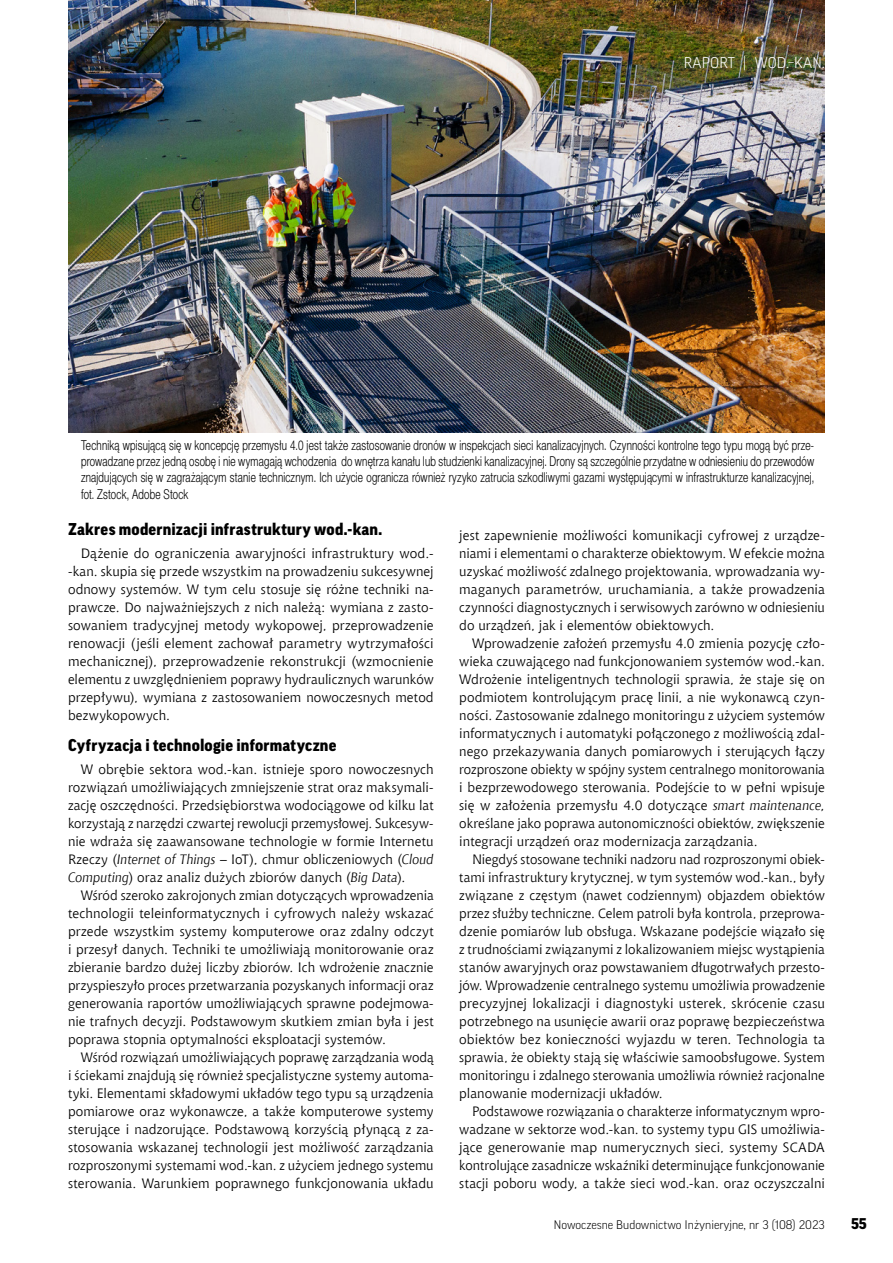
<style>
.page{position:relative;width:893px;height:1263px;background:#fff}
.page>*{position:absolute;margin:0;border:0;box-sizing:border-box;transform-origin:0 0}
.t1{font:900 16.5px "Good Pro";letter-spacing:.015em;color:#000}
.t2{font:300 15px "Good Pro";letter-spacing:.01em;color:#fff}
.t3{font:900 15px "Good Pro";color:#000}
.t4{font:13.5px/18px "Chianti EU";letter-spacing:.005em;color:#000;text-align:justify}
.t5{font:13.5px/16.2px "Switzer Cnd EFN Light";letter-spacing:.015em;color:#000;text-align:justify;scale:.9 1}
.t6{font:300 12px "Good Pro";color:#000}
.s1{font-style:italic}
</style>
<div class="page">
<img style="left:69px;top:0;width:755px;height:432px">
<p class="t2" style="left:684px;top:54px;width:143px">RAPORT | WOD.–KAN.</p>
<p class="t5" style="left:81px;top:437px;width:816px">Techniką wpisującą się w koncepcję przemysłu 4.0 jest także zastosowanie dronów w inspekcjach sieci kanalizacyjnych. Czynności kontrolne tego typu mogą być prze&shy;prowadzane przez jedną osobę i nie wymagają wchodzenia do wnętrza kanału lub studzienki kanalizacyjnej. Drony są szczególnie przydatne w odniesieniu do przewodów znajdujących się w zagrażającym stanie technicznym. Ich użycie ogranicza również ryzyko zatrucia szkodliwymi gazami występującymi w infrastrukturze kanalizacyjnej, fot. Zstock, Adobe Stock</p>
<p class="t1" style="left:68px;top:519px;width:316px">Zakres modernizacji infrastruktury wod.-kan.</p>
<p class="t4" style="left:68px;top:544px;width:367px;text-indent:13px">Dążenie do ograniczenia awaryjności infrastruktury wod.- -kan. skupia się przede wszystkim na prowadzeniu sukcesywnej odnowy systemów. W tym celu stosuje się różne techniki na&shy;prawcze. Do najważniejszych z nich należą: wymiana z zasto&shy;sowaniem tradycyjnej metody wykopowej, przeprowadzenie renowacji (jeśli element zachował parametry wytrzymałości mechanicznej), przeprowadzenie rekonstrukcji (wzmocnienie elementu z uwzględnieniem poprawy hydraulicznych warunków przepływu), wymiana z zastosowaniem nowoczesnych metod bezwykopowych.</p>
<p class="t1" style="left:68px;top:736px;width:270px">Cyfryzacja i technologie informatyczne</p>
<p class="t4" style="left:68px;top:760px;width:367px;text-indent:13px">W obrębie sektora wod.-kan. istnieje sporo nowoczesnych rozwiązań umożliwiających zmniejszenie strat oraz maksymali&shy;zację oszczędności. Przedsiębiorstwa wodociągowe od kilku lat korzystają z narzędzi czwartej rewolucji przemysłowej. Sukcesyw&shy;nie wdraża się zaawansowane technologie w formie Internetu Rzeczy (<span class="s1">Internet of Things</span> – IoT), chmur obliczeniowych (<span class="s1">Cloud Computing</span>) oraz analiz dużych zbiorów danych (<span class="s1">Big Data</span>).</p>
<p class="t4" style="left:68px;top:886px;width:367px;text-indent:13px">Wśród szeroko zakrojonych zmian dotyczących wprowadzenia technologii teleinformatycznych i cyfrowych należy wskazać przede wszystkim systemy komputerowe oraz zdalny odczyt i przesył danych. Techniki te umożliwiają monitorowanie oraz zbieranie bardzo dużej liczby zbiorów. Ich wdrożenie znacznie przyspieszyło proces przetwarzania pozyskanych informacji oraz generowania raportów umożliwiających sprawne podejmowa&shy;nie trafnych decyzji. Podstawowym skutkiem zmian była i jest poprawa stopnia optymalności eksploatacji systemów.</p>
<p class="t4" style="left:68px;top:1048px;width:367px;text-indent:13px">Wśród rozwiązań umożliwiających poprawę zarządzania wodą i ściekami znajdują się również specjalistyczne systemy automa&shy;tyki. Elementami składowymi układów tego typu są urządzenia pomiarowe oraz wykonawcze, a także komputerowe systemy sterujące i nadzorujące. Podstawową korzyścią płynącą z za&shy;stosowania wskazanej technologii jest możliwość zarządzania rozproszonymi systemami wod.-kan. z użyciem jednego systemu sterowania. Warunkiem poprawnego funkcjonowania układu</p>
<p class="t4" style="left:459px;top:526px;width:367px">jest zapewnienie możliwości komunikacji cyfrowej z urządze&shy;niami i elementami o charakterze obiektowym. W efekcie można uzyskać możliwość zdalnego projektowania, wprowadzania wy&shy;maganych parametrów, uruchamiania, a także prowadzenia czynności diagnostycznych i serwisowych zarówno w odniesieniu do urządzeń, jak i elementów obiektowych.</p>
<p class="t4" style="left:459px;top:634px;width:367px;text-indent:13px">Wprowadzenie założeń przemysłu 4.0 zmienia pozycję czło&shy;wieka czuwającego nad funkcjonowaniem systemów wod.-kan.<br>Wdrożenie inteligentnych technologii sprawia, że staje się on podmiotem kontrolującym pracę linii, a nie wykonawcą czyn&shy;ności. Zastosowanie zdalnego monitoringu z użyciem systemów informatycznych i automatyki połączonego z możliwością zdal&shy;nego przekazywania danych pomiarowych i sterujących łączy rozproszone obiekty w spójny system centralnego monitorowania i bezprzewodowego sterowania. Podejście to w pełni wpisuje się w założenia przemysłu 4.0 dotyczące <span class="s1">smart maintenance, </span>określane jako poprawa autonomiczności obiektów, zwiększenie integracji urządzeń oraz modernizacja zarządzania.</p>
<p class="t4" style="left:459px;top:850px;width:367px;text-indent:13px">Niegdyś stosowane techniki nadzoru nad rozproszonymi obiek&shy;tami infrastruktury krytycznej, w tym systemów wod.-kan., były związane z częstym (nawet codziennym) objazdem obiektów przez służby techniczne. Celem patroli była kontrola, przeprowa&shy;dzenie pomiarów lub obsługa. Wskazane podejście wiązało się z trudnościami związanymi z lokalizowaniem miejsc wystąpienia stanów awaryjnych oraz powstawaniem długotrwałych przesto&shy;jów. Wprowadzenie centralnego systemu umożliwia prowadzenie precyzyjnej lokalizacji i diagnostyki usterek, skrócenie czasu potrzebnego na usunięcie awarii oraz poprawę bezpieczeństwa obiektów bez konieczności wyjazdu w teren. Technologia ta sprawia, że obiekty stają się właściwie samoobsługowe. System monitoringu i zdalnego sterowania umożliwia również racjonalne planowanie modernizacji układów.</p>
<p class="t4" style="left:459px;top:1102px;width:367px;text-indent:13px">Podstawowe rozwiązania o charakterze informatycznym wpro&shy;wadzane w sektorze wod.-kan. to systemy typu GIS umożliwia&shy;jące generowanie map numerycznych sieci, systemy SCADA kontrolujące zasadnicze wskaźniki determinujące funkcjonowanie stacji poboru wody, a także sieci wod.-kan. oraz oczyszczalni</p>
<p class="t6" style="left:554px;top:1218px;width:273px">Nowoczesne Budownictwo Inżynieryjne, nr 3 (108) 2023</p>
<p class="t3" style="left:851px;top:1215px;width:17px">55</p>
</div>
